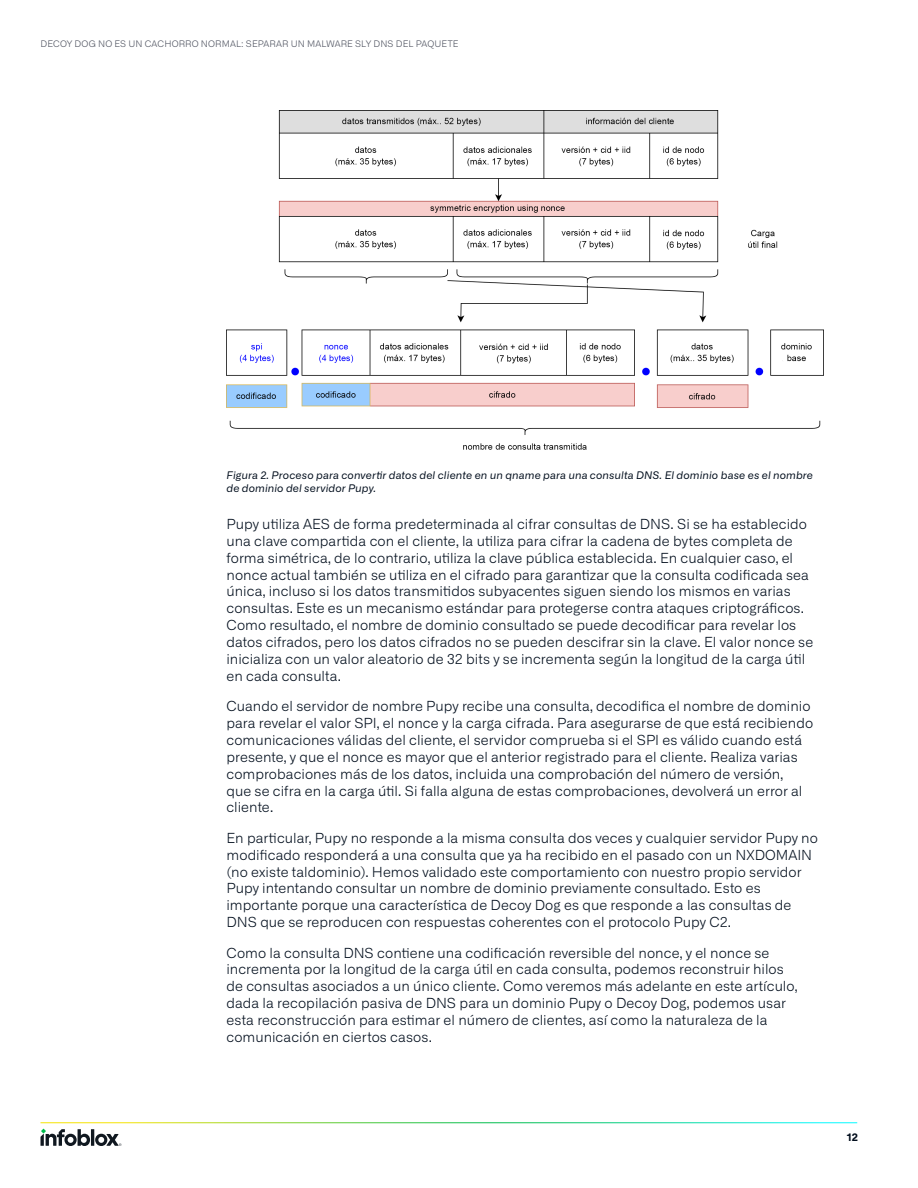
<style>
.page{position:relative;width:918px;height:1188px;background:#fff}
.page>*{position:absolute;margin:0;border:0;box-sizing:border-box;transform-origin:0 0}
.Body_Text{font:300 13.8px/16.8px "Alliance No.1";letter-spacing:.005em;color:#030f1e}
.Figure_Caption{font:italic 10.5px/12.6px "Alliance No.1";letter-spacing:.015em;color:#030f1e}
.t1{font:700 10.5px "Alliance No.1";color:#030f1e}
.t2{font:300 9px "Alliance No.1";letter-spacing:.015em;color:#4d515e}
</style>
<div class="page">
<svg style="left:41px;top:1129px;width:80px;height:17px"></svg>
<img style="left:226px;top:111px;width:598px;height:339px">
<p class="t2" style="left:40px;top:39px;width:420px">DECOY DOG NO ES UN CACHORRO NORMAL: SEPARAR UN MALWARE SLY DNS DEL PAQUETE</p>
<p class="Figure_Caption" style="left:226px;top:469px;width:588px">Figura 2. Proceso para convertir datos del cliente en un qname para una consulta DNS. El dominio base es el nombre de dominio del servidor Pupy.</p>
<p class="Body_Text" style="left:226px;top:516px;width:588px">Pupy utiliza AES de forma predeterminada al cifrar consultas de DNS. Si se ha establecido una clave compartida con el cliente, la utiliza para cifrar la cadena de bytes completa de forma simétrica, de lo contrario, utiliza la clave pública establecida. En cualquier caso, el nonce actual también se utiliza en el cifrado para garantizar que la consulta codificada sea única, incluso si los datos transmitidos subyacentes siguen siendo los mismos en varias consultas. Este es un mecanismo estándar para protegerse contra ataques criptográficos.<br>Como resultado, el nombre de dominio consultado se puede decodificar para revelar los datos cifrados, pero los datos cifrados no se pueden descifrar sin la clave. El valor nonce se inicializa con un valor aleatorio de 32 bits y se incrementa según la longitud de la carga útil en cada consulta.</p>
<p class="Body_Text" style="left:226px;top:698px;width:588px">Cuando el servidor de nombre Pupy recibe una consulta, decodifica el nombre de dominio para revelar el valor SPI, el nonce y la carga cifrada. Para asegurarse de que está recibiendo comunicaciones válidas del cliente, el servidor comprueba si el SPI es válido cuando está presente, y que el nonce es mayor que el anterior registrado para el cliente. Realiza varias comprobaciones más de los datos, incluida una comprobación del número de versión,<br>que se cifra en la carga útil. Si falla alguna de estas comprobaciones, devolverá un error al cliente.</p>
<p class="Body_Text" style="left:226px;top:829px;width:593px">En particular, Pupy no responde a la misma consulta dos veces y cualquier servidor Pupy no modificado responderá a una consulta que ya ha recibido en el pasado con un NXDOMAIN (no existe taldominio). Hemos validado este comportamiento con nuestro propio servidor Pupy intentando consultar un nombre de dominio previamente consultado. Esto es importante porque una característica de Decoy Dog es que responde a las consultas de DNS que se reproducen con respuestas coherentes con el protocolo Pupy C2.</p>
<p class="Body_Text" style="left:226px;top:944px;width:572px">Como la consulta DNS contiene una codificación reversible del nonce, y el nonce se incrementa por la longitud de la carga útil en cada consulta, podemos reconstruir hilos de consultas asociados a un único cliente. Como veremos más adelante en este artículo, dada la recopilación pasiva de DNS para un dominio Pupy o Decoy Dog, podemos usar esta reconstrucción para estimar el número de clientes, así como la naturaleza de la comunicación en ciertos casos.</p>
<p class="t1" style="left:847px;top:1130px;width:13px">12</p>
</div>
